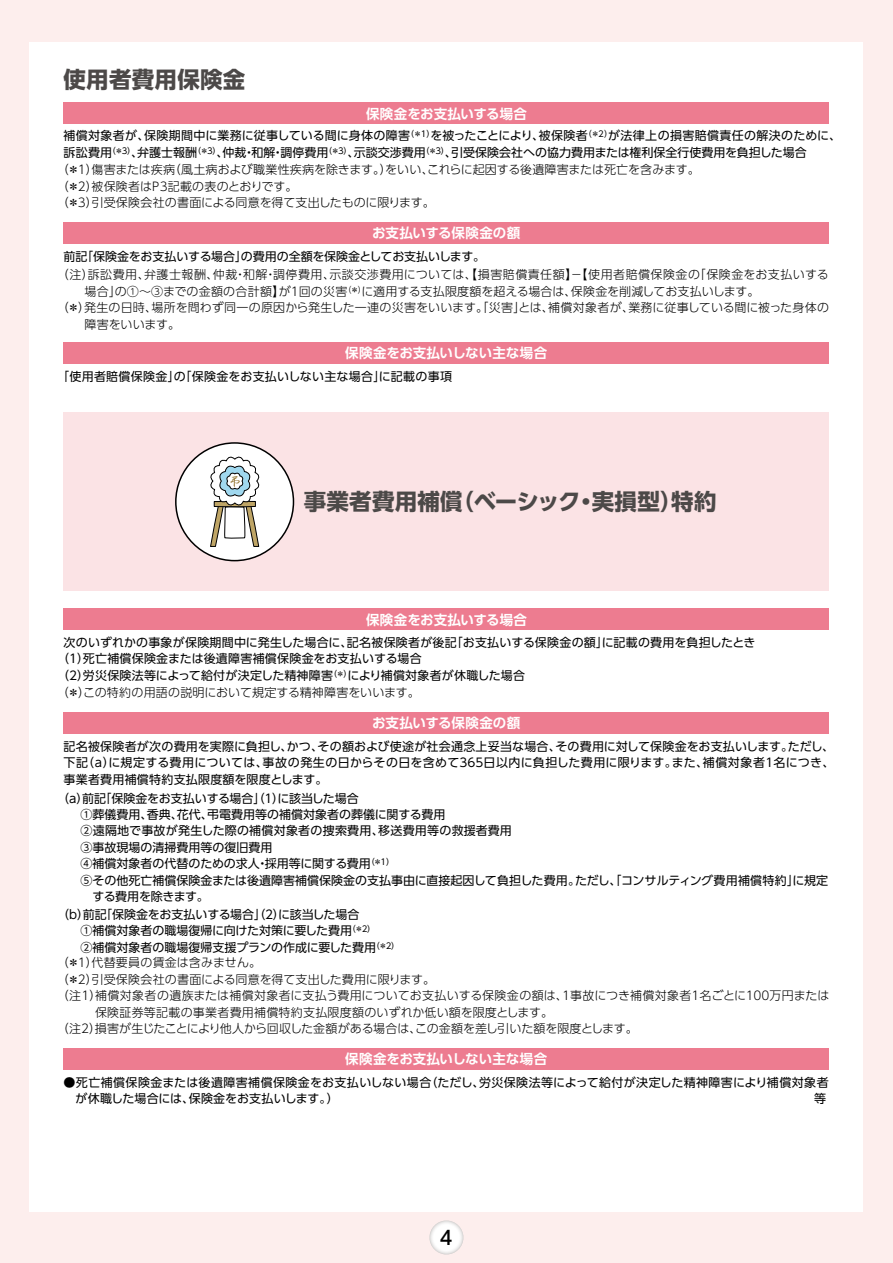
<style>
.page{position:relative;width:893px;height:1263px;background:#fdeeed}
.page>*{position:absolute;margin:0;border:0;box-sizing:border-box;transform-origin:0 0}
.t1{font:700 22.5px "UD Shin Go Pro";letter-spacing:.01em;color:#4c4948}
.t2{font:500 19.2px "UD Shin Go Pro";color:#000}
.t3{font:700 13.5px "UD Shin Go Pro De";letter-spacing:.005em;color:#fff}
.t4{font:12px/16.5px "UD Shin Go Pro";color:#000;text-align:justify}
.t5{font:300 12px "UD Shin Go Pro";letter-spacing:.015em;color:#000}
.t6{font:12px/16.8px "UD Shin Go Pro";letter-spacing:.02em;color:#000}
.t7{font:300 12px "UD Shin Go Pro";letter-spacing:-.005em;color:#000}
.t8{font:12px "UD Shin Go Pro";letter-spacing:.03em;color:#000}
.t9{font:300 12px "UD Shin Go Pro";letter-spacing:.04em;color:#000}
.t10{font:12px "UD Shin Go Pro";letter-spacing:.035em;color:#000}
.t11{font:300 12px "UD Shin Go Pro";letter-spacing:-.015em;color:#000}
.t12{font:12px "UD Shin Go Pro";letter-spacing:.025em;color:#000}
.t13{font:12px "UD Shin Go Pro";letter-spacing:-.035em;color:#000}
.s1{font-weight:300}
</style>
<div class="page">
<div style="left:30px;top:43px;width:833px;height:1169px;background:#fff"></div>
<div style="left:64px;top:102px;width:765px;height:21px;background:#ed7c90"></div>
<div style="left:64px;top:222px;width:765px;height:21px;background:#ed7c90"></div>
<div style="left:64px;top:342px;width:765px;height:21px;background:#ed7c90"></div>
<svg style="left:429px;top:1220px;width:34px;height:34px"></svg>
<div style="left:64px;top:412px;width:765px;height:179px;background:#fbe3e5"></div>
<div style="left:64px;top:608px;width:765px;height:21px;background:#ed7c90"></div>
<div style="left:64px;top:712px;width:765px;height:21px;background:#ed7c90"></div>
<div style="left:64px;top:1048px;width:765px;height:21px;background:#ed7c90"></div>
<div style="left:176px;top:443px;width:117px;height:118px;background:#fff;border-radius:50%"></div>
<div style="left:175px;top:442px;width:119px;height:119px;border:2px solid #000;border-radius:50%"></div>
<svg style="left:210px;top:456px;width:50px;height:91px"></svg>
<h1 class="t1" style="left:64px;top:61px;width:183px">使用者費用保険金</h1>
<p class="t8" style="left:64px;top:126px;width:779px">補償対象者が、保険期間中に業務に従事している間に身体の障害<sup>（＊１）</sup>を被ったことにより、被保険者<sup>（＊２）</sup>が法律上の損害賠償責任の解決のために、</p>
<p class="t4" style="left:64px;top:144px;width:745px">訴訟費用<sup>（＊３）</sup>、弁護士報酬<sup>（＊３）</sup>、仲裁・和解・調停費用<sup>（＊３）</sup>、示談交渉費用<sup>（＊３）</sup>、引受保険会社への協力費用または権利保全行使費用を負担した場合</p>
<p class="t7" style="left:57px;top:160px;width:644px">（＊１）傷害または疾病（風土病および職業性疾病を除きます。）をいい、これらに起因する後遺障害または死亡を含みます。</p>
<p class="t5" style="left:57px;top:177px;width:242px">（＊２）被保険者はP3記載の表のとおりです。</p>
<p class="t7" style="left:57px;top:193px;width:379px">（＊３）引受保険会社の書面による同意を得て支出したものに限ります。</p>
<p class="t3" style="left:366px;top:102px;width:163px">保険金をお支払いする場合</p>
<p class="t3" style="left:372px;top:222px;width:149px">お支払いする保険金の額</p>
<p class="t4" style="left:64px;top:248px;width:423px">前記「保険金をお支払いする場合」の費用の全額を保険金としてお支払いします。</p>
<p class="t9" style="left:57px;top:265px;width:773px">（注）訴訟費用、弁護士報酬、仲裁・和解・調停費用、示談交渉費用については、【損害賠償責任額】－【使用者賠償保険金の「保険金をお支払いする</p>
<p class="t5" style="left:85px;top:281px;width:676px">場合」の①～③までの金額の合計額】が１回の災害<sup>（＊）</sup>に適用する支払限度額を超える場合は、保険金を削減してお支払いします。</p>
<p class="t5" style="left:57px;top:298px;width:773px">（＊）発生の日時、場所を問わず同一の原因から発生した一連の災害をいいます。「災害」とは、補償対象者が、業務に従事している間に被った身体の</p>
<p class="t7" style="left:85px;top:314px;width:97px">障害をいいます。</p>
<p class="t3" style="left:345px;top:342px;width:204px">保険金をお支払いしない主な場合</p>
<p class="t12" style="left:57px;top:366px;width:396px">「使用者賠償保険金」の「保険金をお支払いしない主な場合」に記載の事項</p>
<h1 class="t1" style="left:304px;top:483px;width:414px">事業者費用補償（ベーシック・実損型）特約</h1>
<p class="t3" style="left:366px;top:608px;width:163px">保険金をお支払いする場合</p>
<p class="t6" style="left:57px;top:633px;width:700px;text-indent:7px">次のいずれかの事象が保険期間中に発生した場合に、記名被保険者が後記「お支払いする保険金の額」に記載の費用を負担したとき（１）死亡補償保険金または後遺障害補償保険金をお支払いする場合<br>（２）労災保険法等によって給付が決定した精神障害<sup>（＊）</sup>により補償対象者が休職した場合<br><span class="s1">（＊）この特約の用語の説明において規定する精神障害をいいます。</span></p>
<p class="t3" style="left:372px;top:712px;width:149px">お支払いする保険金の額</p>
<p class="t4" style="left:64px;top:737px;width:772px">記名被保険者が次の費用を実際に負担し、かつ、その額および使途が社会通念上妥当な場合、その費用に対して保険金をお支払いします。ただし、下記（ａ）に規定する費用については、事故の発生の日からその日を含めて３６５日以内に負担した費用に限ります。また、補償対象者１名につき、事業者費用補償特約支払限度額を限度とします。</p>
<p class="t4" style="left:57px;top:789px;width:303px">（ａ）前記「保険金をお支払いする場合（」１）に該当した場合</p>
<p class="t4" style="left:81px;top:805px;width:366px">①葬儀費用、香典、花代、弔電費用等の補償対象者の葬儀に関する費用</p>
<p class="t6" style="left:81px;top:822px;width:433px">②遠隔地で事故が発生した際の補償対象者の捜索費用、移送費用等の救援者費用</p>
<p class="t4" style="left:81px;top:838px;width:194px">③事故現場の清掃費用等の復旧費用</p>
<p class="t4" style="left:81px;top:855px;width:315px">④補償対象者の代替のための求人・採用等に関する費用<sup>（＊１）</sup></p>
<p class="t4" style="left:81px;top:871px;width:749px">⑤その他死亡補償保険金または後遺障害補償保険金の支払事由に直接起因して負担した費用。ただし、「コンサルティング費用補償特約」に規定</p>
<p class="t13" style="left:92px;top:887px;width:118px">する費用を除きます。</p>
<p class="t4" style="left:81px;top:906px;width:321px;text-align:left;text-indent:-23px">（ｂ）前記「保険金をお支払いする場合（」２）に該当した場合<br>①補償対象者の職場復帰に向けた対策に要した費用<sup>（＊２）<br></sup>②補償対象者の職場復帰支援プランの作成に要した費用<sup>（＊２）</sup></p>
<p class="t5" style="left:57px;top:953px;width:206px">（＊１）代替要員の賃金は含みません。</p>
<p class="t5" style="left:57px;top:969px;width:380px">（＊２）引受保険会社の書面による同意を得て支出した費用に限ります。</p>
<p class="t5" style="left:57px;top:986px;width:774px">（注１）補償対象者の遺族または補償対象者に支払う費用についてお支払いする保険金の額は、１事故につき補償対象者１名ごとに１００万円または</p>
<p class="t5" style="left:95px;top:1002px;width:460px">保険証券等記載の事業者費用補償特約支払限度額のいずれか低い額を限度とします。</p>
<p class="t11" style="left:57px;top:1019px;width:582px">（注２）損害が生じたことにより他人から回収した金額がある場合は、この金額を差し引いた額を限度とします。</p>
<p class="t3" style="left:345px;top:1048px;width:204px">保険金をお支払いしない主な場合</p>
<p class="t10" style="left:64px;top:1072px;width:767px">●死亡補償保険金または後遺障害補償保険金をお支払いしない場合（ただし、労災保険法等によって給付が決定した精神障害により補償対象者</p>
<h2 class="t2" style="left:440px;top:1222px;width:14px">4</h2>
</div>
